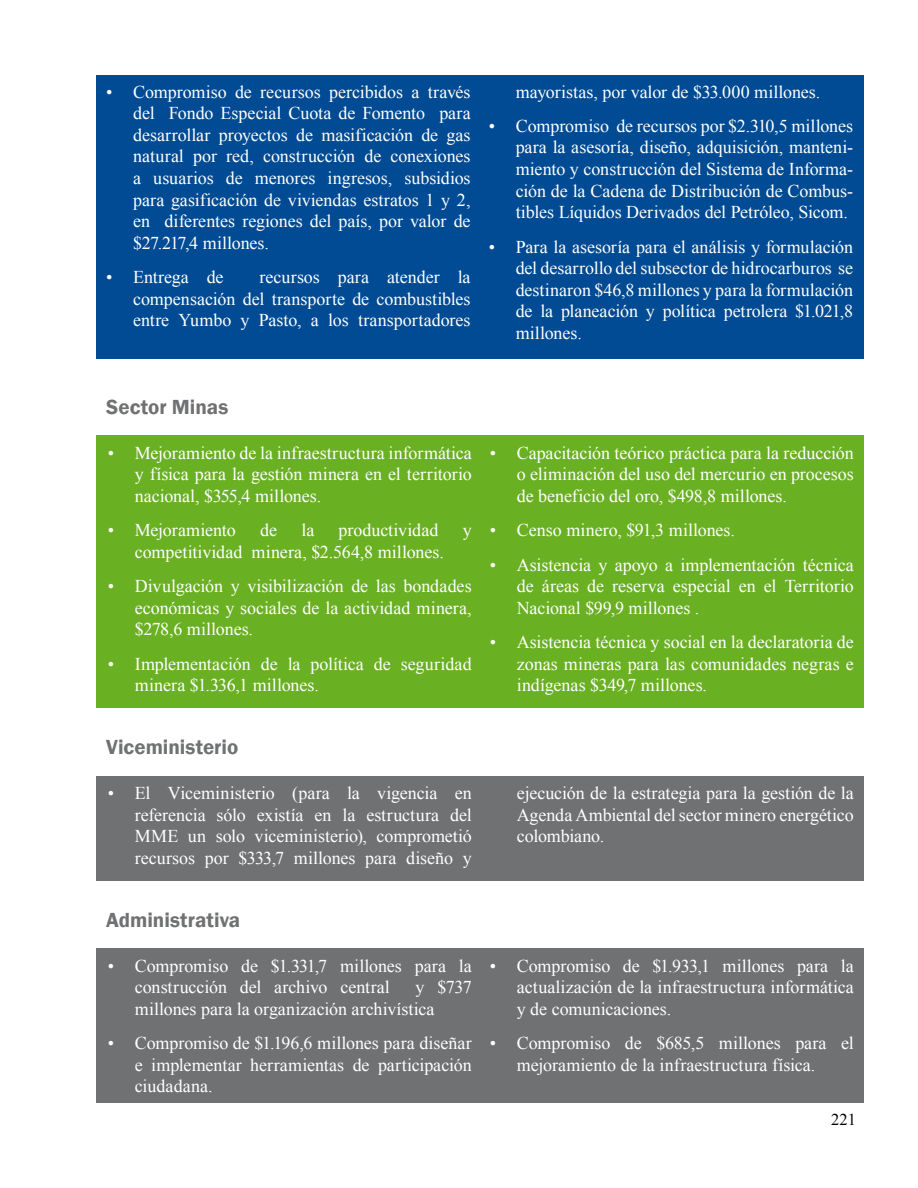
<style>
.page{position:relative;width:918px;height:1188px;background:#fff}
.page>*{position:absolute;margin:0;border:0;box-sizing:border-box;transform-origin:0 0}
.t1{font:600 21px "Franklin Gothic";color:#707172}
.t2{font:18px/21.6px "Times New Roman";letter-spacing:-.005em;color:#fff;text-align:justify}
.t3{font:16.5px "Times New Roman";color:#000}
</style>
<div class="page">
<div style="left:96px;top:75px;width:768px;height:283px;background:#004b93"></div>
<div style="left:96px;top:435px;width:768px;height:273px;background:#6ab023"></div>
<div style="left:96px;top:776px;width:768px;height:105px;background:#707172"></div>
<div style="left:96px;top:948px;width:768px;height:155px;background:#707172"></div>
<p class="t2" style="left:133px;top:80px;width:339px;text-indent:-27px">• Compromiso de recursos percibidos a través del Fondo Especial Cuota de Fomento para desarrollar proyectos de masificación de gas natural por red, construcción de conexiones a usuarios de menores ingresos, subsidios para gasificación de viviendas estratos 1 y 2, en diferentes regiones del país, por valor de $27.217,4 millones.</p>
<p class="t2" style="left:106px;top:266px;width:119px">• Entrega de</p>
<p class="t2" style="left:133px;top:266px;width:339px;text-indent:126px">recursos para atender la compensación del transporte de combustibles entre Yumbo y Pasto, a los transportadores</p>
<p class="t2" style="left:516px;top:80px;width:306px">mayoristas, por valor de $33.000 millones.</p>
<p class="t2" style="left:516px;top:115px;width:339px;text-indent:-27px">• Compromiso de recursos por $2.310,5 millones para la asesoría, diseño, adquisición, manteni&shy;miento y construcción del Sistema de Informa&shy;ción de la Cadena de Distribución de Combus&shy;tibles Líquidos Derivados del Petróleo, Sicom.</p>
<p class="t2" style="left:516px;top:236px;width:339px;text-indent:-27px">• Para la asesoría para el análisis y formulación del desarrollo del subsector de hidrocarburos se destinaron $46,8 millones y para la formulación de la planeación y política petrolera $1.021,8 millones.</p>
<p class="t1" style="left:106px;top:394px;width:124px">Sector Minas</p>
<p class="t2" style="left:135px;top:442px;width:339px;text-indent:-27px">• Mejoramiento de la infraestructura informática y física para la gestión minera en el territorio nacional, $355,4 millones.</p>
<p class="t2" style="left:108px;top:519px;width:130px">• Mejoramiento</p>
<p class="t2" style="left:260px;top:519px;width:18px">de</p>
<p class="t2" style="left:301px;top:519px;width:14px">la</p>
<p class="t2" style="left:339px;top:519px;width:101px">productividad</p>
<p class="t2" style="left:463px;top:519px;width:10px">y</p>
<p class="t2" style="left:135px;top:541px;width:311px">competitividad minera, $2.564,8 millones.</p>
<p class="t2" style="left:135px;top:575px;width:339px;text-indent:-27px">• Divulgación y visibilización de las bondades económicas y sociales de la actividad minera, $278,6 millones.</p>
<p class="t2" style="left:135px;top:653px;width:338px;text-indent:-27px">• Implementación de la política de seguridad minera $1.336,1 millones.</p>
<p class="t1" style="left:106px;top:734px;width:133px">Viceministerio</p>
<p class="t2" style="left:517px;top:442px;width:338px;text-indent:-27px">• Capacitación teórico práctica para la reducción o eliminación del uso del mercurio en procesos de beneficio del oro, $498,8 millones.</p>
<p class="t2" style="left:490px;top:519px;width:247px">• Censo minero, $91,3 millones.</p>
<p class="t2" style="left:517px;top:554px;width:338px;text-indent:-27px">• Asistencia y apoyo a implementación técnica de áreas de reserva especial en el Territorio Nacional $99,9 millones .</p>
<p class="t2" style="left:517px;top:631px;width:339px;text-indent:-27px">• Asistencia técnica y social en la declaratoria de zonas mineras para las comunidades negras e indígenas $349,7 millones.</p>
<p class="t2" style="left:135px;top:782px;width:338px;text-indent:-27px">• El Viceministerio (para la vigencia en referencia sólo existía en la estructura del MME un solo viceministerio), comprometió recursos por $333,7 millones para diseño y</p>
<p class="t2" style="left:517px;top:782px;width:339px">ejecución de la estrategia para la gestión de la Agenda Ambiental del sector minero energético colombiano.</p>
<p class="t1" style="left:106px;top:907px;width:135px">Administrativa</p>
<p class="t2" style="left:135px;top:955px;width:338px;text-indent:-27px">• Compromiso de $1.331,7 millones para la construcción del archivo central</p>
<p class="t2" style="left:135px;top:976px;width:338px;text-indent:281px">y $737 millones para la organización archivística</p>
<p class="t2" style="left:135px;top:1032px;width:338px;text-indent:-27px">• Compromiso de $1.196,6 millones para diseñar e implementar herramientas de participación ciudadana.</p>
<p class="t2" style="left:517px;top:955px;width:338px;text-indent:-27px">• Compromiso de $1.933,1 millones para la actualización de la infraestructura informática y de comunicaciones.</p>
<p class="t2" style="left:517px;top:1032px;width:339px;text-indent:-27px">• Compromiso de $685,5 millones para el mejoramiento de la infraestructura física.</p>
<p class="t3" style="left:831px;top:1108px;width:26px">221</p>
</div>
